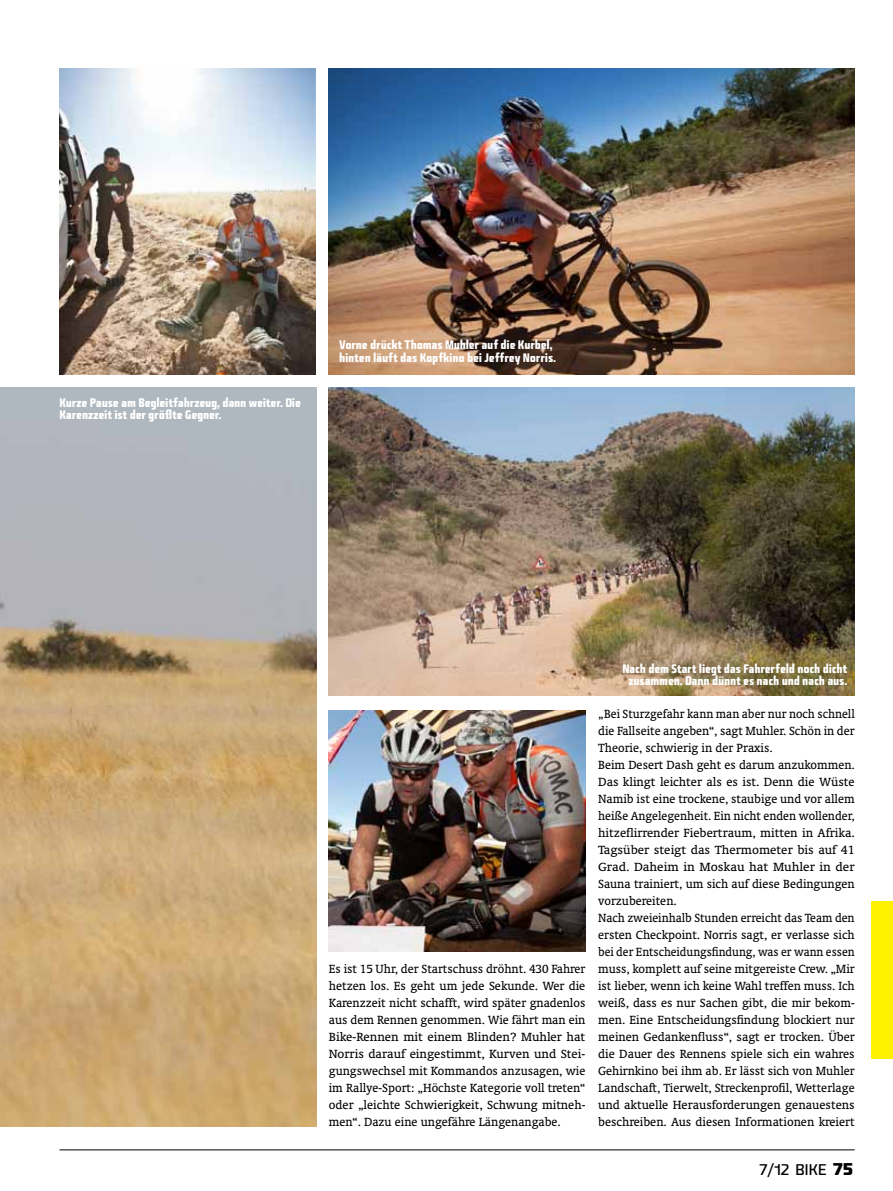
<style>
.page{position:relative;width:893px;height:1191px;background:#fff}
.page>*{position:absolute;margin:0;border:0;box-sizing:border-box;transform-origin:0 0}
.t1{font:15px "Fishmonger EER";color:#000}
.t2{font:13.5px/17px "Oranda BT";color:#000;text-align:justify}
.t3{font:12px/12.8px "Fishmonger CB";letter-spacing:-.02em;color:#fff}
.s1{font-family:"Fishmonger EEB";font-size:16.5px}
</style>
<div class="page">
<hr style="left:60px;top:1149px;width:795px;height:1px;background:#000">
<img style="left:0;top:387px;width:316px;height:739px">
<img style="left:329px;top:68px;width:526px;height:306px">
<img style="left:60px;top:68px;width:256px;height:306px">
<img style="left:329px;top:387px;width:526px;height:308px">
<img style="left:329px;top:710px;width:256px;height:242px">
<div style="left:872px;top:901px;width:21px;height:158px;background:#fff200"></div>
<p class="t3" style="left:60px;top:395px;width:243px">Kurze Pause am Begleitfahrzeug, dann weiter. Die<br>Karenzzeit ist der größte Gegner.</p>
<p class="t3" style="left:339px;top:338px;width:218px">Vorne drückt Thomas Muhler auf die Kurbel, hinten läuft das Kopfkino bei Jeffrey Norris.</p>
<p class="t2" style="left:329px;top:960px;width:258px">Es ist 15 Uhr, der Startschuss dröhnt. 430 Fahrer hetzen los. Es geht um jede Sekunde. Wer die Karenzzeit nicht schafft, wird später gnadenlos aus dem Rennen genommen. Wie fährt man ein Bike-Rennen mit einem Blinden? Muhler hat Norris darauf eingestimmt, Kurven und Stei&shy;gungswechsel mit Kommandos anzusagen, wie im Rallye-Sport: „Höchste Kategorie voll treten“ oder „leichte Schwierigkeit, Schwung mitneh&shy;men“. Dazu eine ungefähre Längenangabe.</p>
<p class="t3" style="left:622px;top:661px;width:226px;text-align:center">Nach dem Start liegt das Fahrerfeld noch dicht zusammen. Dann dünnt es nach und nach aus.</p>
<p class="t2" style="left:598px;top:704px;width:258px;text-align:left">„Bei Sturzgefahr kann man aber nur noch schnell die Fallseite angeben“, sagt Muhler. Schön in der Theorie, schwierig in der Praxis.<br>Beim Desert Dash geht es darum anzukommen.<br>Das klingt leichter als es ist. Denn die Wüste Namib ist eine trockene, staubige und vor allem heiße Angelegenheit. Ein nicht enden wollender, hitzeflirrender Fiebertraum, mitten in Afrika.<br>Tagsüber steigt das Thermometer bis auf 41<br>Grad. Daheim in Moskau hat Muhler in der Sauna trainiert, um sich auf diese Bedingungen vorzubereiten.<br>Nach zweieinhalb Stunden erreicht das Team den ersten Checkpoint. Norris sagt, er verlasse sich bei der Entscheidungsfindung, was er wann essen muss, komplett auf seine mitgereiste Crew. „Mir ist lieber, wenn ich keine Wahl treffen muss. Ich weiß, dass es nur Sachen gibt, die mir bekom&shy;men. Eine Entscheidungsfindung blockiert nur meinen Gedankenfluss“, sagt er trocken. Über die Dauer des Rennens spiele sich ein wahres Gehirnkino bei ihm ab. Er lässt sich von Muhler Landschaft, Tierwelt, Streckenprofil, Wetterlage und aktuelle Herausforderungen genauestens beschreiben. Aus diesen Informationen kreiert</p>
<p class="t1" style="left:759px;top:1159px;width:95px">7/12 BIKE <span class="s1">75</span></p>
</div>
